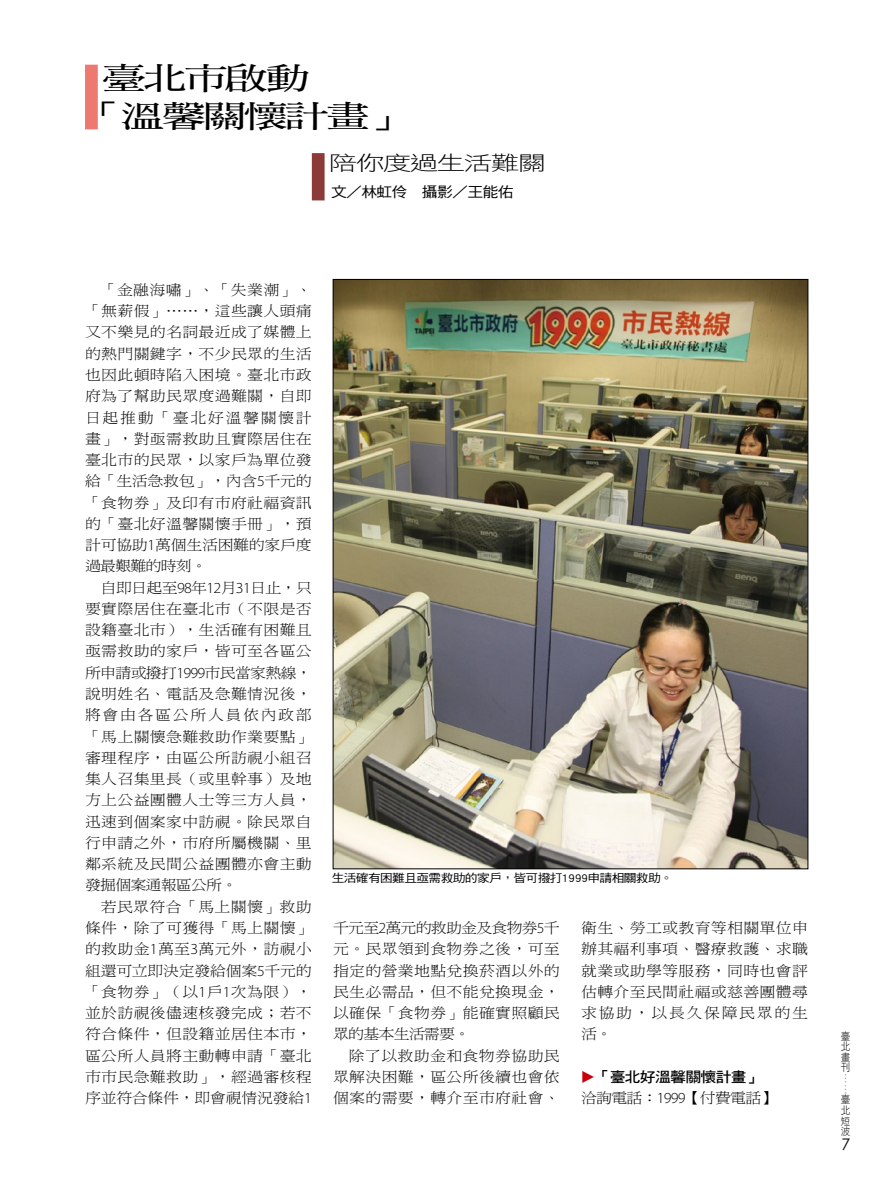
<style>
.page{position:relative;width:893px;height:1191px;background:#fff}
.page>*{position:absolute;margin:0;border:0;box-sizing:border-box;transform-origin:0 0}
.t1{font:30.45px/38.2px "DF Ming Std W7";letter-spacing:-.06em;color:#000;scale:1.43 1}
.t2{font:20.1px "DF Hei Std W3";letter-spacing:-.06em;color:#000;scale:1.43 1}
.t3{font:14.4px/21.3px "DF Ming Std W3";letter-spacing:.015em;color:#000;text-align:justify;scale:1.11 1}
.t4{font:14.4px "DF Ming Std W3";letter-spacing:-.02em;color:#000;scale:1.11 1}
.t5{font:14.4px "DF Ming Std W3";letter-spacing:-.05em;color:#000;scale:1.11 1}
.t6{font:14.4px/21.3px "DF Hei Std W7";letter-spacing:-.05em;color:#000;scale:1.11 1}
.t7{font:14.4px "DF Ming Std W3";letter-spacing:.1em;color:#000;scale:1.11 1}
.t8{font:14.4px "DF Ming Std W3";letter-spacing:-.045em;color:#000;scale:1.11 1}
.t9{font:14.4px "DF Hei Std W5";letter-spacing:-.05em;color:#000;scale:1.11 1}
.t10{font:11.55px "DF Hei Std W5";letter-spacing:-.05em;color:#000;scale:1.11 1}
.t11{font:10.65px/10.6px "DF Hei Std W3";color:#000;text-align:justify;scale:.9 1}
.t12{font:9.6px "DF Hei Std W3";color:#898989;scale:1.11 1}
.s1{font-family:"Myriad Pro";font-weight:300;font-size:15.3px}
.s2{color:#c7000b}
.s3{font-family:"DF Ming Std W3"}
</style>
<div class="page">
<div style="left:85px;top:65px;width:13px;height:64px;background:#ed7971"></div>
<div style="left:312px;top:153px;width:13px;height:47px;background:#8c3a38"></div>
<img style="left:335px;top:281px;width:471px;height:586px">
<p class="t1" style="left:80px;top:58px;width:233px;text-indent:22px">臺北市啟動<br>「溫馨關懷計畫」</p>
<p class="t2" style="left:329px;top:152px;width:154px">陪你度過生活難關</p>
<p class="t9" style="left:331px;top:184px;width:166px">文／林虹伶　攝影／王能佑</p>
<p class="t3" style="left:101px;top:279px;width:192px">「金融海嘯」、「失業潮」、</p>
<p class="t3" style="left:85px;top:300px;width:206px">「無薪假」……，這些讓人頭痛</p>
<p class="t3" style="left:85px;top:321px;width:206px">又不樂見的名詞最近成了媒體上</p>
<p class="t3" style="left:85px;top:343px;width:206px">的熱門關鍵字，不少民眾的生活</p>
<p class="t3" style="left:85px;top:364px;width:206px">也因此頓時陷入困境。臺北市政</p>
<p class="t3" style="left:85px;top:385px;width:206px">府為了幫助民眾度過難關，自即</p>
<p class="t7" style="left:85px;top:409px;width:206px">日起推動「臺北好溫馨關懷計</p>
<p class="t3" style="left:85px;top:428px;width:206px">畫」，對亟需救助且實際居住在</p>
<p class="t3" style="left:85px;top:449px;width:206px">臺北市的民眾，以家戶為單位發</p>
<p class="t4" style="left:85px;top:473px;width:206px">給「生活急救包」，內含<span class="s1">5</span>千元的</p>
<p class="t3" style="left:85px;top:491px;width:206px">「食物券」及印有市府社福資訊</p>
<p class="t3" style="left:85px;top:513px;width:206px">的「臺北好溫馨關懷手冊」，預</p>
<p class="t4" style="left:85px;top:537px;width:206px">計可協助<span class="s1">1</span>萬個生活困難的家戶度</p>
<p class="t5" style="left:85px;top:558px;width:111px">過最艱難的時刻。</p>
<p class="t3" style="left:101px;top:576px;width:192px">自即日起至<span class="s1">98</span>年<span class="s1">12</span>月<span class="s1">31</span>日止，只</p>
<p class="t3" style="left:85px;top:598px;width:206px">要實際居住在臺北市（不限是否</p>
<p class="t3" style="left:85px;top:619px;width:206px">設籍臺北市），生活確有困難且</p>
<p class="t3" style="left:85px;top:640px;width:206px">亟需救助的家戶，皆可至各區公</p>
<p class="t8" style="left:85px;top:665px;width:206px">所申請或撥打<span class="s1">1999</span>市民當家熱線，</p>
<p class="t3" style="left:85px;top:683px;width:206px">說明姓名、電話及急難情況後，</p>
<p class="t7" style="left:85px;top:707px;width:206px">將會由各區公所人員依內政部</p>
<p class="t3" style="left:85px;top:725px;width:206px">「馬上關懷急難救助作業要點」</p>
<p class="t3" style="left:85px;top:746px;width:206px">審理程序，由區公所訪視小組召</p>
<p class="t3" style="left:85px;top:768px;width:206px">集人召集里長（或里幹事）及地</p>
<p class="t3" style="left:85px;top:789px;width:206px">方上公益團體人士等三方人員，</p>
<p class="t3" style="left:85px;top:810px;width:206px">迅速到個案家中訪視。除民眾自</p>
<p class="t3" style="left:85px;top:832px;width:206px">行申請之外，市府所屬機關、里</p>
<p class="t3" style="left:85px;top:853px;width:206px">鄰系統及民間公益團體亦會主動</p>
<p class="t5" style="left:85px;top:877px;width:139px">發掘個案通報區公所。</p>
<p class="t3" style="left:101px;top:895px;width:192px">若民眾符合「馬上關懷」救助</p>
<p class="t3" style="left:85px;top:917px;width:206px">條件，除了可獲得「馬上關懷」</p>
<p class="t3" style="left:85px;top:938px;width:206px">的救助金<span class="s1">1</span>萬至<span class="s1">3</span>萬元外，訪視小</p>
<p class="t4" style="left:85px;top:962px;width:206px">組還可立即決定發給個案<span class="s1">5</span>千元的</p>
<p class="t3" style="left:85px;top:980px;width:206px">「食物券」（以<span class="s1">1</span>戶<span class="s1">1</span>次為限），</p>
<p class="t3" style="left:85px;top:1002px;width:206px">並於訪視後儘速核發完成；若不</p>
<p class="t3" style="left:85px;top:1023px;width:206px">符合條件，但設籍並居住本市，</p>
<p class="t3" style="left:85px;top:1044px;width:206px">區公所人員將主動轉申請「臺北</p>
<p class="t3" style="left:85px;top:1065px;width:206px">市市民急難救助」，經過審核程</p>
<p class="t4" style="left:85px;top:1090px;width:206px">序並符合條件，即會視情況發給<span class="s1">1</span></p>
<p class="t10" style="left:332px;top:872px;width:309px">生活確有困難且亟需救助的家戶，皆可撥打1999申請相關救助。</p>
<p class="t5" style="left:333px;top:920px;width:206px">千元至<span class="s1">2</span>萬元的救助金及食物券<span class="s1">5</span>千</p>
<p class="t3" style="left:333px;top:938px;width:206px">元。民眾領到食物券之後，可至</p>
<p class="t3" style="left:333px;top:959px;width:206px">指定的營業地點兌換菸酒以外的</p>
<p class="t3" style="left:333px;top:980px;width:206px">民生必需品，但不能兌換現金，</p>
<p class="t3" style="left:333px;top:1002px;width:206px">以確保「食物券」能確實照顧民</p>
<p class="t5" style="left:333px;top:1026px;width:125px">眾的基本生活需要。</p>
<p class="t3" style="left:349px;top:1044px;width:192px">除了以救助金和食物券協助民</p>
<p class="t3" style="left:333px;top:1065px;width:206px">眾解決困難，區公所後續也會依</p>
<p class="t3" style="left:333px;top:1087px;width:206px">個案的需要，轉介至市府社會、</p>
<p class="t3" style="left:581px;top:917px;width:206px">衛生、勞工或教育等相關單位申辦其福利事項、醫療救護、求職就業或助學等服務，同時也會評估轉介至民間社福或慈善團體尋求協助，以長久保障民眾的生活。</p>
<p class="t6" style="left:581px;top:1065px;width:177px"><span class="s2">◆</span>「臺北好溫馨關懷計畫」<span class="s3">洽詢電話：</span><span class="s1">1999</span><span class="s3">【付費電話】</span></p>
<p class="t11" style="left:841px;top:1030px;width:12px">臺北畫刊</p>
<p class="t12" style="left:851px;top:1073px;width:21px;rotate:90deg">……</p>
<p class="t11" style="left:841px;top:1094px;width:12px">臺北短波</p>
</div>
